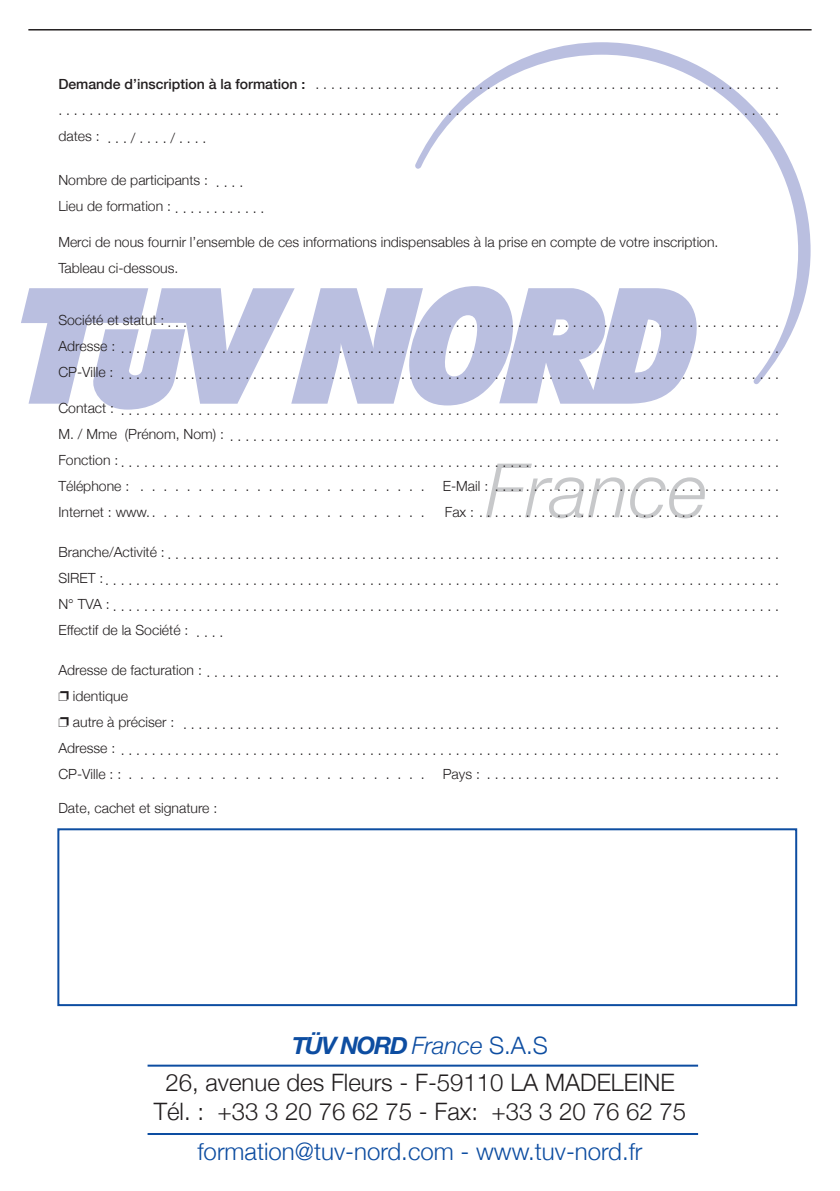
<style>
.page{position:relative;width:840px;height:1191px;background:#fff}
.page>*{position:absolute;margin:0;border:0;box-sizing:border-box;transform-origin:0 0}
.t1{font:300 24px/36.8px "Helvetica Neue";color:#231f20;text-align:center}
.t2{font:300 24px "Helvetica Neue";color:#0d4da1}
.t3{font:300 14px/26px "Helvetica Neue";color:#231f20}
.s1{font-weight:500}
.s2{font-weight:700;font-style:italic;color:#0d4da1}
.s3{font-style:italic;color:#0d4da1}
.s4{color:#0d4da1}
</style>
<div class="page">
<hr style="left:28px;top:29px;width:783px;height:2px;background:#231f20">
<hr style="left:147px;top:1064px;width:550px;height:2px;background:#0d4da1">
<hr style="left:147px;top:1133px;width:550px;height:2px;background:#0d4da1">
<svg style="left:21px;top:288px;width:657px;height:121px"></svg>
<svg style="left:414px;top:42px;width:396px;height:342px"></svg>
<svg style="left:486px;top:463px;width:218px;height:55px"></svg>
<div style="left:57px;top:828px;width:739px;height:178px;border:2px solid #0d4da1"></div>
<p class="t3" style="left:58px;top:70px;width:722px"><span class="s1">Demande d’inscription à la formation :</span> . . . . . . . . . . . . . . . . . . . . . . . . . . . . . . . . . . . . . . . . . . . . . . . . . . . . . . . . . . . . . . . . . . . . . . . . . . . . . . . . . . . . . . . . . . . . . . . . . . . . . . . . . . . . . . . . . . . . . . . . . . . . . . . . . . . . . . . . . . . . . . . . . . . . . . . . .</p>
<p class="t3" style="left:58px;top:124px;width:149px">dates : . . . / . . . . / . . . .</p>
<p class="t3" style="left:58px;top:166px;width:207px">Nombre de participants : . . . .<br>Lieu de formation : . . . . . . . . . . . .</p>
<p class="t3" style="left:58px;top:228px;width:661px">Merci de nous fournir l’ensemble de ces informations indispensables à la prise en compte de votre inscription.<br>Tableau ci-dessous.</p>
<p class="t3" style="left:58px;top:308px;width:722px;text-align:justify">Société et statut : . . . . . . . . . . . . . . . . . . . . . . . . . . . . . . . . . . . . . . . . . . . . . . . . . . . . . . . . . . . . . . . . . . . . . . . . . . . . . . .<br>Adresse : . . . . . . . . . . . . . . . . . . . . . . . . . . . . . . . . . . . . . . . . . . . . . . . . . . . . . . . . . . . . . . . . . . . . . . . . . . . . . . . . . . . . .<br>CP-Ville : . . . . . . . . . . . . . . . . . . . . . . . . . . . . . . . . . . . . . . . . . . . . . . . . . . . . . . . . . . . . . . . . . . . . . . . . . . . . . . . . . . . . .</p>
<p class="t3" style="left:58px;top:396px;width:722px;text-align:justify">Contact : . . . . . . . . . . . . . . . . . . . . . . . . . . . . . . . . . . . . . . . . . . . . . . . . . . . . . . . . . . . . . . . . . . . . . . . . . . . . . . . . . . . . .<br>M. / Mme (Prénom, Nom) : . . . . . . . . . . . . . . . . . . . . . . . . . . . . . . . . . . . . . . . . . . . . . . . . . . . . . . . . . . . . . . . . . . . . . . .<br>Fonction : . . . . . . . . . . . . . . . . . . . . . . . . . . . . . . . . . . . . . . . . . . . . . . . . . . . . . . . . . . . . . . . . . . . . . . . . . . . . . . . . . . . . .</p>
<p class="t3" style="left:58px;top:472px;width:367px">Téléphone : . . . . . . . . . . . . . . . . . . . . . . . . .</p>
<p class="t3" style="left:442px;top:472px;width:338px">E-Mail : . . . . . . . . . . . . . . . . . . . . . . . . . . . . . . . . . . . . .</p>
<p class="t3" style="left:58px;top:498px;width:367px">Internet : www. . . . . . . . . . . . . . . . . . . . . . . . .</p>
<p class="t3" style="left:444px;top:498px;width:336px">Fax : . . . . . . . . . . . . . . . . . . . . . . . . . . . . . . . . . . . . . . .</p>
<p class="t3" style="left:58px;top:540px;width:722px;text-align:justify">Branche/Activité : . . . . . . . . . . . . . . . . . . . . . . . . . . . . . . . . . . . . . . . . . . . . . . . . . . . . . . . . . . . . . . . . . . . . . . . . . . . . . . .<br>SIRET : . . . . . . . . . . . . . . . . . . . . . . . . . . . . . . . . . . . . . . . . . . . . . . . . . . . . . . . . . . . . . . . . . . . . . . . . . . . . . . . . . . . . . . .<br>N° TVA : . . . . . . . . . . . . . . . . . . . . . . . . . . . . . . . . . . . . . . . . . . . . . . . . . . . . . . . . . . . . . . . . . . . . . . . . . . . . . . . . . . . . . .</p>
<p class="t3" style="left:58px;top:616px;width:166px">Effectif de la Société : . . . .</p>
<p class="t3" style="left:58px;top:659px;width:722px;line-height:24px">Adresse de facturation : . . . . . . . . . . . . . . . . . . . . . . . . . . . . . . . . . . . . . . . . . . . . . . . . . . . . . . . . . . . . . . . . . . . . . . . . . . ❐ identique</p>
<p class="t3" style="left:58px;top:710px;width:722px">❐ autre à préciser : . . . . . . . . . . . . . . . . . . . . . . . . . . . . . . . . . . . . . . . . . . . . . . . . . . . . . . . . . . . . . . . . . . . . . . . . . . . . .<br>Adresse : . . . . . . . . . . . . . . . . . . . . . . . . . . . . . . . . . . . . . . . . . . . . . . . . . . . . . . . . . . . . . . . . . . . . . . . . . . . . . . . . . . . . .</p>
<p class="t3" style="left:58px;top:760px;width:367px">CP-Ville : : . . . . . . . . . . . . . . . . . . . . . . . . . .</p>
<p class="t3" style="left:442px;top:760px;width:338px">Pays : . . . . . . . . . . . . . . . . . . . . . . . . . . . . . . . . . . . . . .</p>
<p class="t3" style="left:58px;top:794px;width:160px">Date, cachet et signature :</p>
<h1 class="t1" style="left:165px;top:1025px;width:510px"><span class="s2">TÜV NORD</span> <span class="s3">France</span> <span class="s4">S.A.S<br></span>26, avenue des Fleurs - F-59110 LA MADELEINE</h1>
<h1 class="t1" style="left:154px;top:1091px;width:533px">Tél. : +33 3 20 76 62 75 - Fax: +33 3 20 76 62 75</h1>
<h1 class="t2" style="left:197px;top:1132px;width:446px">formation@tuv-nord.com - www.tuv-nord.fr</h1>
</div>
